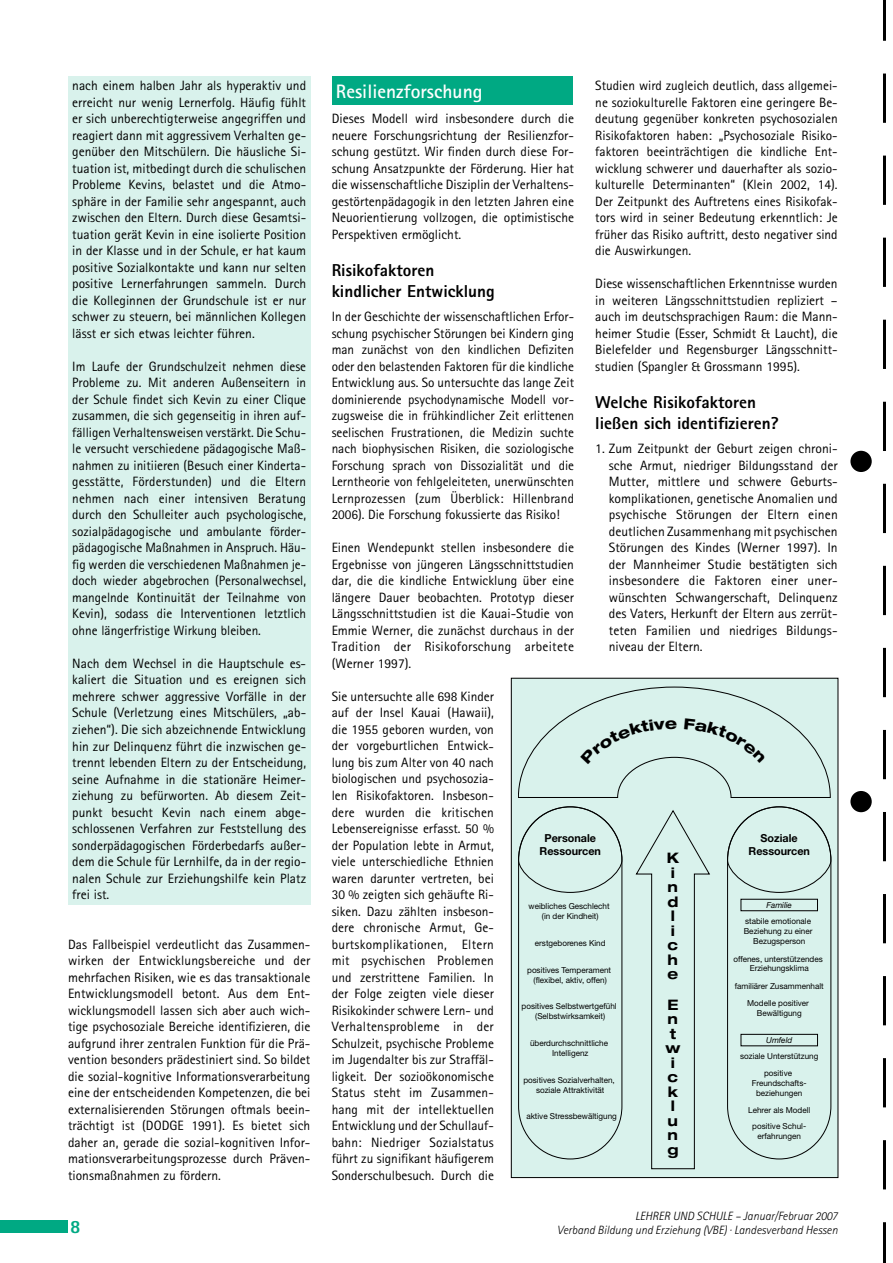
<style>
.page{position:relative;width:893px;height:1263px;background:#fff}
.page>*{position:absolute;margin:0;border:0;box-sizing:border-box;transform-origin:0 0}
.t1{font:700 19.5px "Rotis Sans Serif";color:#fff}
.t2{font:800 17.25px/21px "Rotis Sans Serif";color:#000}
.t3{font:700 expanded 14.55px/14.5px "Helvetica Neue";color:#000}
.t4{font:13.5px/16.5px "Rotis Sans Serif";color:#000;text-align:justify}
.t5{font:italic 300 12px/13.5px "Rotis Sans Serif";color:#000;text-align:right}
.t6{font:700 11.1px/13.2px "Helvetica Neue";color:#000;text-align:center}
.t7{font:8.25px/9.9px "Helvetica Neue";color:#000;text-align:center}
.t8{font:italic 8.25px "Helvetica Neue";color:#000}
</style>
<div class="page">
<div style="left:0;top:1220px;width:68px;height:13px;background:#00a983"></div>
<div style="left:68px;top:77px;width:242px;height:828px;background:#d9f2ec"></div>
<svg style="left:883px;top:0;width:3px;height:1263px"></svg>
<div style="left:850px;top:451px;width:22px;height:21px;background:#000;border-radius:50%"></div>
<div style="left:850px;top:791px;width:22px;height:21px;background:#000;border-radius:50%"></div>
<div style="left:332px;top:77px;width:241px;height:28px;background:#00a983"></div>
<div style="left:511px;top:678px;width:327px;height:499px;background:#d9f2ec"></div>
<svg style="left:635px;top:810px;width:75px;height:359px"></svg>
<svg style="left:518px;top:806px;width:105px;height:354px"></svg>
<svg style="left:727px;top:806px;width:104px;height:354px"></svg>
<div style="left:511px;top:678px;width:327px;height:500px;border:1px solid #000"></div>
<svg style="left:518px;top:687px;width:313px;height:111px"></svg>
<p class="t4" style="left:72px;top:77px;width:235px">nach einem halben Jahr als hyperaktiv und er-reicht nur wenig Lernerfolg. Häufig fühlt er sich unberechtigterweise angegriffen und reagiert dann mit aggressivem Verhalten ge&shy;genüber den Mitschülern. Die häusliche Si&shy;tuation ist, mitbedingt durch die schulischen Prob-leme Kevins, belastet und die Atmo&shy;sphäre in der Familie sehr angespannt, auch zwischen den Eltern. Durch diese Gesamtsi&shy;tuation gerät Kevin in eine isolierte Position in der Klasse und in der Schule, er hat kaum positive Sozialkontakte und kann nur selten positive Lernerfahrungen sammeln. Durch die Kolleginnen der Grundschule ist er nur schwer zu steuern, bei männlichen Kollegen lässt er sich etwas leichter führen.</p>
<p class="t4" style="left:72px;top:358px;width:235px">Im Laufe der Grundschulzeit nehmen diese Prob-leme zu. Mit anderen Außenseitern in der Schule findet sich Kevin zu einer Clique zu--sammen, die sich gegenseitig in ihren auf&shy;fälligen Verhaltensweisen verstärkt. Die Schu&shy;le versucht verschiedene pädagogische Maß&shy;nahmen zu initiieren (Besuch einer Kinderta&shy;gesstätte, Förderstunden) und die Eltern nehmen nach einer intensiven Beratung durch den Schulleiter auch psychologische, sozialpädagogische und ambulante förder&shy;pädagogische Maßnahmen in Anspruch. Häu&shy;fig werden die verschiedenen Maßnahmen je&shy;doch wieder abgebrochen (Personalwechsel, mangelnde Kontinuität der Teilnah- me von Kevin), sodass die Interventionen letzt-lich ohne längerfristige Wirkung bleiben.</p>
<p class="t4" style="left:72px;top:655px;width:235px">Nach dem Wechsel in die Hauptschule es&shy;kaliert die Situation und es ereignen sich mehrere schwer aggressive Vorfälle in der Schule (Verletzung eines Mitschülers, „ab&shy;ziehen“). Die sich abzeichnende Entwicklung hin zur Delinquenz führt die inzwischen ge&shy;trennt lebenden Eltern zu der Entscheidung, seine Aufnahme in die stationäre Heimer&shy;ziehung zu befürworten. Ab diesem Zeit&shy;punkt besucht Kevin nach einem abge&shy;schlossenen Verfahren zur Feststellung des sonderpä-dagogischen Förderbedarfs außer&shy;dem die Schule für Lernhilfe, da in der regio&shy;nalen Schule zur Erziehungshilfe kein Platz frei ist.</p>
<p class="t4" style="left:68px;top:935px;width:244px">Das Fallbeispiel verdeutlicht das Zusammen&shy;wirken der Entwicklungsbereiche und der mehrfachen Risiken, wie es das transaktionale Entwicklungsmodell betont. Aus dem Ent&shy;wicklungsmodell lassen sich aber auch wich&shy;tige psychosoziale Bereiche identifizieren, die aufgrund ihrer zentralen Funktion für die Prä&shy;vention besonders prädestiniert sind. So bildet die sozial-kognitive Informationsverarbeitung eine der entscheidenden Kompetenzen, die bei externalisierenden Störungen oftmals beein&shy;trächtigt ist (DODGE 1991). Es bietet sich daher an, gerade die sozial-kognitiven Infor&shy;mationsverarbeitungsprozesse durch Präven&shy;tionsmaßnahmen zu fördern.</p>
<p class="t4" style="left:595px;top:77px;width:244px">Studien wird zugleich deutlich, dass allgemei&shy;ne soziokulturelle Faktoren eine geringere Be&shy;deutung gegenüber konkreten psychosozialen Risikofaktoren haben: „Psychosoziale Risiko&shy;faktoren beeinträchtigen die kindliche Ent&shy;wicklung schwerer und dauerhafter als sozio&shy;kulturelle Determinanten“ (Klein 2002, 14).<br>Der Zeitpunkt des Auftretens eines Risikofak&shy;tors wird in seiner Bedeutung erkenntlich: Je früher das Risiko auftritt, desto negativer sind die Auswirkungen.</p>
<p class="t4" style="left:595px;top:275px;width:244px">Diese wissenschaftlichen Erkenntnisse wurden in weiteren Längsschnittstudien repliziert – auch im deutschsprachigen Raum: die Mann&shy;heimer Studie (Esser, Schmidt &amp; Laucht), die Bielefelder und Regensburger Längsschnitt&shy;studien (Spangler &amp; Grossmann 1995).</p>
<p class="t2" style="left:595px;top:392px;width:185px">Welche Risikofaktoren ließen sich identifizieren?</p>
<p class="t4" style="left:609px;top:440px;width:231px;text-indent:-13px">1. Zum Zeitpunkt der Geburt zeigen chroni&shy;sche Armut, niedriger Bildungsstand der Mutter, mittlere und schwere Geburts&shy;komplikationen, genetische Anomalien und psychische Störungen der Eltern einen deutlichen Zusammenhang mit psychischen Störungen des Kindes (Werner 1997). In der Mannheimer Studie bestätigten sich ins-besondere die Faktoren einer uner&shy;wünschten Schwangerschaft, Delinquenz des Vaters, Herkunft der Eltern aus zerrüt&shy;teten Familien und niedriges Bildungs&shy;niveau der Eltern.</p>
<h1 class="t1" style="left:336px;top:79px;width:148px">Resilienzforschung</h1>
<p class="t4" style="left:332px;top:110px;width:244px">Dieses Modell wird insbesondere durch die neuere Forschungsrichtung der Resilienzfor&shy;schung gestützt. Wir finden durch diese For&shy;schung Ansatzpunkte der Förderung. Hier hat die wissenschaftliche Disziplin der Verhaltens&shy;gestörtenpädagogik in den letzten Jahren eine Neuorientierung vollzogen, die optimistische Perspektiven ermöglicht.</p>
<p class="t2" style="left:332px;top:260px;width:165px">Risikofaktoren kindlicher Entwicklung</p>
<p class="t4" style="left:332px;top:308px;width:244px">In der Geschichte der wissenschaftlichen Erfor&shy;schung psychischer Störungen bei Kindern ging man zunächst von den kindlichen Defiziten oder den belastenden Faktoren für die kindliche Entwicklung aus. So untersuchte das lange Zeit dominierende psychodynamische Modell vor&shy;zugsweise die in frühkindlicher Zeit erlittenen seelischen Frustrationen, die Medizin suchte nach biophysischen Risiken, die soziologische Forschung sprach von Dissozialität und die Lerntheorie von fehlgeleiteten, unerwünschten Lernprozessen (zum Überblick: Hillenbrand 2006). Die Forschung fokussierte das Risiko!</p>
<p class="t4" style="left:332px;top:539px;width:244px">Einen Wendepunkt stellen insbesondere die Ergebnisse von jüngeren Längsschnittstudien dar, die die kindliche Entwicklung über eine längere Dauer beobachten. Prototyp dieser Längsschnittstudien ist die Kauai-Studie von Emmie Werner, die zunächst durchaus in der Tradition der Risikoforschung arbeitete (Werner 1997).</p>
<p class="t4" style="left:332px;top:688px;width:164px">Sie untersuchte alle 698 Kinder auf der Insel Kauai (Hawaii), die 1955 geboren wurden, von der vorgeburtli-chen Entwick&shy;lung bis zum Al-ter von 40 nach biologi-schen und psy-cho-so-zia&shy;len Risikofaktoren. Insbeson&shy;dere wurden die kritischen Lebens-er-eig- nisse erfasst. 50 % der Population lebte in Armut, viele unterschiedliche Ethnien wa- ren darunter vertreten, bei 30 % zeig-ten sich gehäufte Ri&shy;siken. Dazu zählten insbeson&shy;dere chro-nische Armut, Ge&shy;burtskomplikationen, Eltern mit psychischen Problemen und zerstrittene Familien. In der Folge zeigten viele dieser Risikokinder schwere Lern- und Verhaltensprobleme in der Schulzeit, psychische Probleme im Jugendalter bis zur Straffäl&shy;ligkeit. Der sozioökonomische Status steht im Zusammen&shy;hang mit der intellektuellen Entwicklung und der Schullauf&shy;bahn: Niedriger Sozialstatus führt zu signifikant häufigerem Sonderschulbesuch. Durch die</p>
<p class="t6" style="left:748px;top:831px;width:63px">Soziale<br>Ressourcen</p>
<p class="t6" style="left:540px;top:831px;width:63px">Personale<br>Ressourcen</p>
<p class="t3" style="left:667px;top:850px;width:14px">K i n d l<br>i c h e</p>
<p class="t3" style="left:665px;top:997px;width:16px;text-align:center">E n t w i c k l u n g</p>
<p class="t8" style="left:766px;top:900px;width:27px">Familie</p>
<p class="t7" style="left:529px;top:901px;width:83px">weibliches Geschlecht (in der Kindheit)</p>
<p class="t7" style="left:535px;top:938px;width:72px">erstgeborenes Kind</p>
<p class="t7" style="left:527px;top:964px;width:85px">positives Temperament (flexibel, aktiv, offen)</p>
<p class="t7" style="left:522px;top:1001px;width:97px">positives Selbstwertgefühl (Selbstwirksamkeit)</p>
<p class="t7" style="left:530px;top:1038px;width:80px">überdurchschnittliche<br>Intelligenz</p>
<p class="t7" style="left:523px;top:1075px;width:93px">positives Sozialverhalten, soziale Attraktivität</p>
<p class="t7" style="left:526px;top:1111px;width:92px">aktive Stressbewältigung</p>
<p class="t7" style="left:744px;top:916px;width:70px">stabile emotionale<br>Beziehung zu einer<br>Bezugsperson</p>
<p class="t7" style="left:733px;top:953px;width:91px">offenes, unterstützendes<br>Erziehungsklima</p>
<p class="t7" style="left:735px;top:977px;width:90px;line-height:17.5px">familiärer Zusammenhalt<br>Modelle positiver</p>
<p class="t7" style="left:757px;top:1008px;width:46px">Bewältigung</p>
<p class="t8" style="left:766px;top:1035px;width:28px">Umfeld</p>
<p class="t7" style="left:740px;top:1047px;width:80px;line-height:17.1px">soziale Unterstützung positive</p>
<p class="t7" style="left:752px;top:1077px;width:56px">Freundschafts&shy;beziehungen</p>
<p class="t7" style="left:748px;top:1102px;width:64px;line-height:15.8px">Lehrer als Modell positive Schul-</p>
<p class="t7" style="left:757px;top:1131px;width:45px">erfahrungen</p>
<p class="t5" style="left:557px;top:1210px;width:282px">LEHRER UND SCHULE – Januar/Februar 2007<br>Verband Bildung und Erziehung (VBE) · Landesverband Hessen</p>
</div>
